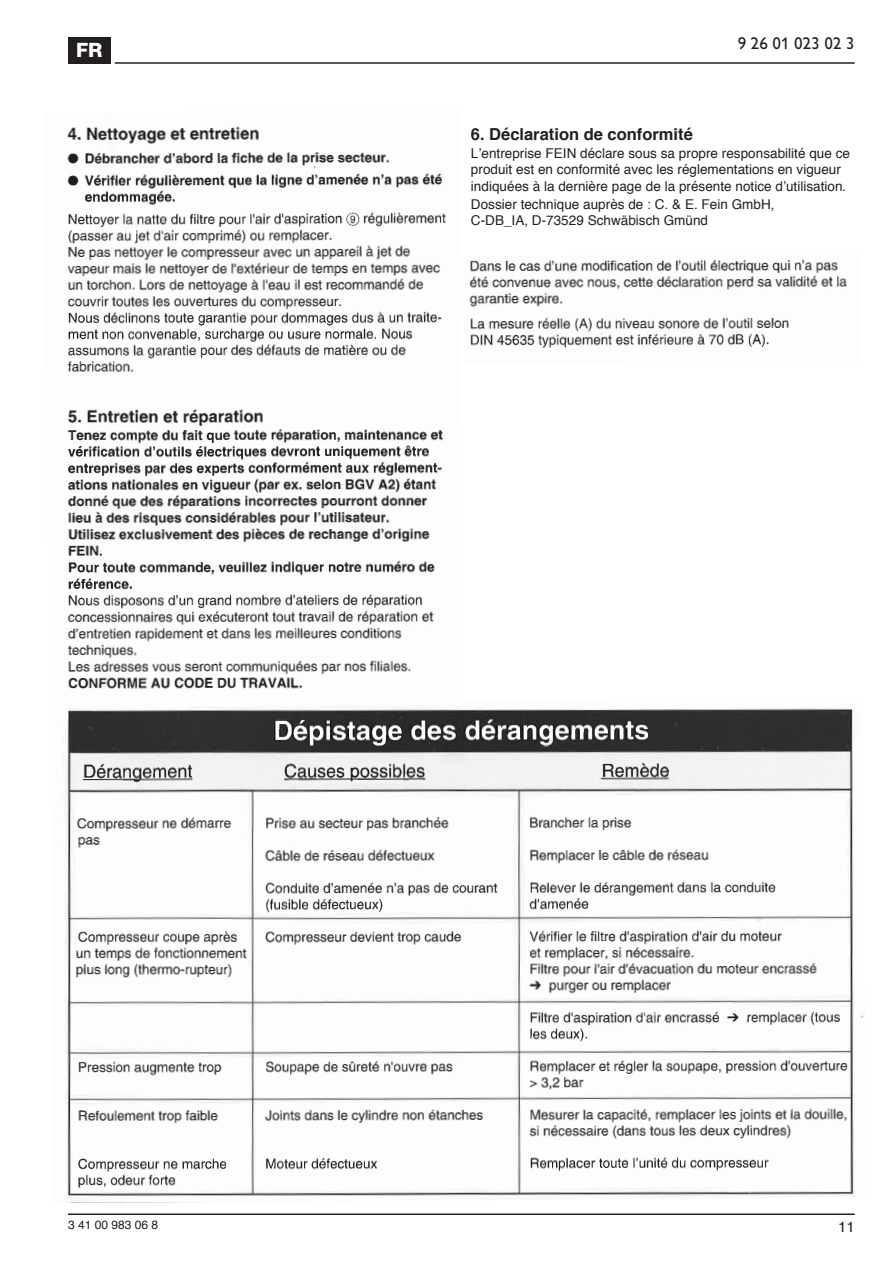
<style>
.page{position:relative;width:893px;height:1263px;background:#fff}
.page>*{position:absolute;margin:0;border:0;box-sizing:border-box;transform-origin:0 0}
.t1{font:800 19.8px "Helvetica Neue";color:#fff}
.t2{font:700 16.5px "Helvetica";color:#231f20}
.t3{font:16.5px "Fein Pro";color:#231f20}
.t4{font:15px "Helvetica";color:#231f20}
.t5{font:13.5px/16.4px "Helvetica";color:#231f20}
.t6{font:12px "Helvetica";color:#231f20}
</style>
<div class="page">
<hr style="left:115px;top:62px;width:740px;height:2px;background:#231f20">
<hr style="left:68px;top:1213px;width:787px;height:2px;background:#231f20">
<div style="left:68px;top:37px;width:43px;height:27px;background:#231f20"></div>
<img style="left:67px;top:126px;width:380px;height:563px">
<img style="left:469px;top:259px;width:378px;height:89px">
<img style="left:66px;top:705px;width:795px;height:498px">
<h1 class="t1" style="left:76px;top:39px;width:28px">FR</h1>
<p class="t3" style="left:738px;top:34px;width:118px">9 26 01 023 02 3</p>
<p class="t2" style="left:471px;top:124px;width:223px">6. Déclaration de conformité</p>
<p class="t5" style="left:471px;top:145px;width:381px">L’entreprise FEIN déclare sous sa propre responsabilité que ce produit est en conformité avec les réglementations en vigueur indiquées à la dernière page de la présente notice d’utilisation.</p>
<p class="t5" style="left:471px;top:196px;width:305px">Dossier technique auprès de : C. &amp; E. Fein GmbH,<br>C-DB_IA, D-73529 Schwäbisch Gmünd</p>
<p class="t6" style="left:68px;top:1217px;width:92px">3 41 00 983 06 8</p>
<p class="t4" style="left:838px;top:1217px;width:18px">11</p>
</div>
